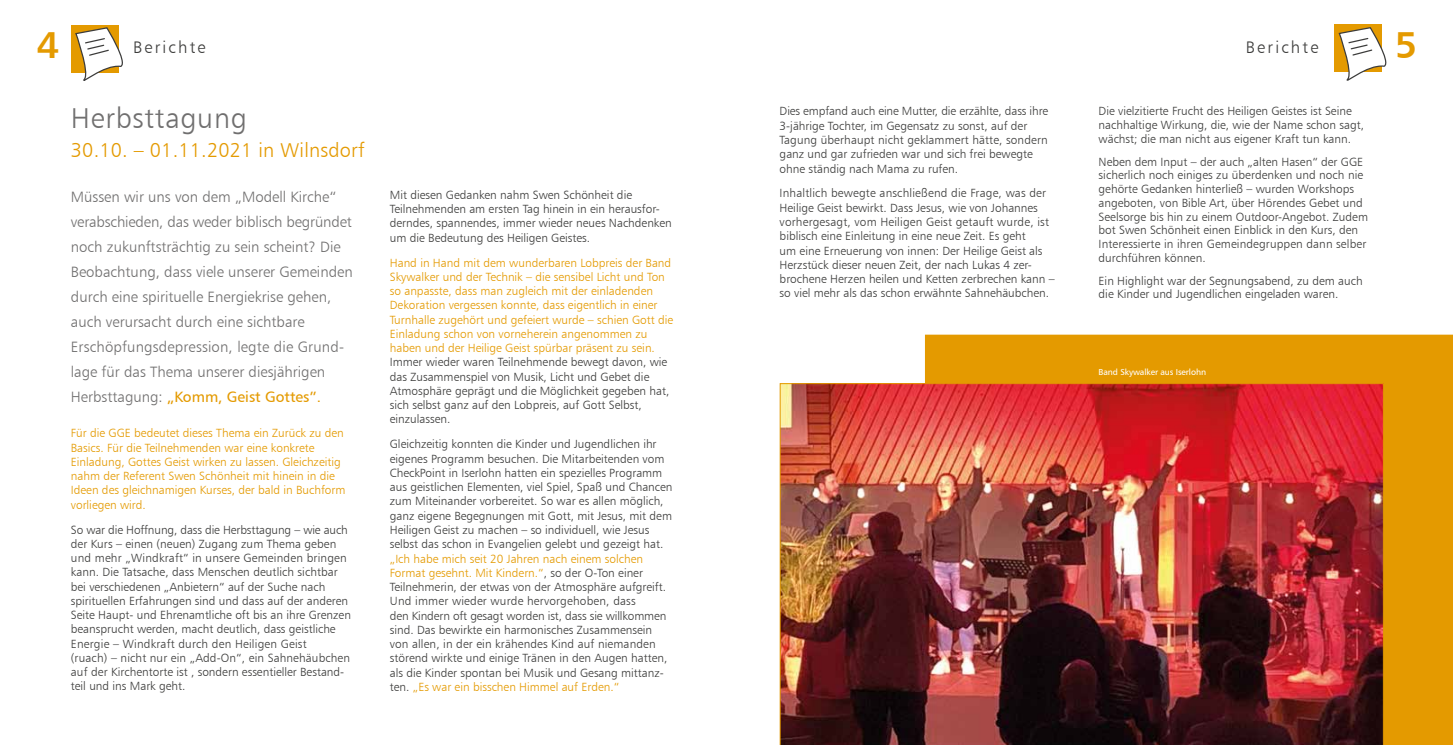
<style>
.page{position:relative;width:1453px;height:745px;background:#fff}
.page>*{position:absolute;margin:0;border:0;box-sizing:border-box;transform-origin:0 0}
.t1{font:37.5px "Humanist 777 BT Bold B";color:#e49a00}
.t2{font:28.75px "Humanist 777 BT Light B";letter-spacing:.025em;color:#706f6f}
.t3{font:20px "Humanist 777 BT Light B";letter-spacing:.01em;color:#e49a00}
.t4{font:16.75px "Humanist 777 BT Light B";letter-spacing:.13em;color:#3c3c3b}
.t5{font:15px/25px "Humanist 777 BT Light B";color:#706f6f}
.t6{font:15px "Humanist 777 BT Roman B";color:#e49a00}
.t7{font:11.88px/14.2px "Humanist 777 BT Light B";color:#3c3c3b}
.t8{font:11.88px/14.2px "Humanist 777 BT Light B";color:#e49a00}
.t9{font:8.62px "Humanist 777 BT Roman B";letter-spacing:-.01em;color:#fff}
.s1{font-family:"Humanist 777 BT Light B";color:#706f6f}
.s2{color:#e49a00}
</style>
<div class="page">
<div style="left:71px;top:25px;width:48px;height:47px;background:#e49a00"></div>
<svg style="left:74px;top:28px;width:49px;height:53px"></svg>
<div style="left:1334px;top:24px;width:48px;height:48px;background:#e49a00"></div>
<svg style="left:1338px;top:28px;width:49px;height:53px"></svg>
<div style="left:925px;top:334px;width:528px;height:410px;background:#e49a00"></div>
<img style="left:780px;top:383px;width:604px;height:361px">
<h1 class="t1" style="left:37px;top:21px;width:24px">4</h1>
<h3 class="t4" style="left:133px;top:37px;width:74px">Berichte</h3>
<h3 class="t4" style="left:1246px;top:37px;width:74px">Berichte</h3>
<h1 class="t1" style="left:1395px;top:21px;width:24px">5</h1>
<h2 class="t2" style="left:71px;top:100px;width:178px">Herbsttagung</h2>
<h3 class="t3" style="left:71px;top:137px;width:295px">30.10. – 01.11.2021 in Wilnsdorf</h3>
<p class="t5" style="left:71px;top:183px;width:283px">Müssen wir uns von dem „Modell Kirche“ verabschieden, das weder biblisch begründet noch zukunftsträchtig zu sein scheint? Die Beobachtung, dass viele unserer Gemeinden durch eine spirituelle Energiekrise gehen, auch verursacht durch eine sichtbare Erschöpfungsdepression, legte die Grund&shy;lage für das Thema unserer diesjährigen</p>
<p class="t6" style="left:71px;top:387px;width:252px"><span class="s1">Herbsttagung:</span> „Komm, Geist Gottes”.</p>
<p class="t8" style="left:71px;top:425px;width:276px">Für die GGE bedeutet dieses Thema ein Zurück zu den Basics. Für die Teilnehmenden war eine konkrete Einladung, Gottes Geist wirken zu lassen. Gleichzeitig nahm der Referent Swen Schönheit mit hinein in die Ideen des gleichnamigen Kurses, der bald in Buchform vorliegen wird.</p>
<p class="t7" style="left:71px;top:521px;width:282px">So war die Hoffnung, dass die Herbsttagung – wie auch der Kurs – einen (neuen) Zugang zum Thema geben und mehr „Windkraft“ in unsere Gemeinden bringen kann. Die Tatsache, dass Menschen deutlich sichtbar bei verschiedenen „Anbietern“ auf der Suche nach spirituellen Erfahrungen sind und dass auf der anderen Seite Haupt- und Ehrenamtliche oft bis an ihre Grenzen beansprucht werden, macht deutlich, dass geistliche Energie – Windkraft durch den Heiligen Geist<br>(ruach) – nicht nur ein „Add-On“, ein Sahnehäubchen auf der Kirchentorte ist , sondern essentieller Bestand&shy;teil und ins Mark geht.</p>
<p class="t7" style="left:390px;top:187px;width:284px">Mit diesen Gedanken nahm Swen Schönheit die Teilnehmenden am ersten Tag hinein in ein herausfor&shy;derndes, spannendes, immer wieder neues Nachdenken um die Bedeutung des Heiligen Geistes.</p>
<p class="t8" style="left:390px;top:255px;width:285px">Hand in Hand mit dem wunderbaren Lobpreis der Band Skywalker und der Technik – die sensibel Licht und Ton so anpasste, dass man zugleich mit der einladenden Dekoration vergessen konnte, dass eigentlich in einer Turnhalle zugehört und gefeiert wurde – schien Gott die Einladung schon von vorneherein angenommen zu haben und der Heilige Geist spürbar präsent zu sein.</p>
<p class="t7" style="left:390px;top:355px;width:281px">Immer wieder waren Teilnehmende bewegt davon, wie das Zusammenspiel von Musik, Licht und Gebet die Atmosphäre geprägt und die Möglichkeit gegeben hat, sich selbst ganz auf den Lobpreis, auf Gott Selbst, einzulassen.</p>
<p class="t7" style="left:390px;top:436px;width:284px">Gleichzeitig konnten die Kinder und Jugendlichen ihr eigenes Programm besuchen. Die Mitarbeitenden vom CheckPoint in Iserlohn hatten ein spezielles Programm aus geistlichen Elementen, viel Spiel, Spaß und Chancen zum Miteinander vorbereitet. So war es allen möglich, ganz eigene Begegnungen mit Gott, mit Jesus, mit dem Heiligen Geist zu machen – so individuell, wie Jesus selbst das schon in Evangelien gelebt und gezeigt hat.</p>
<p class="t7" style="left:390px;top:550px;width:279px"><span class="s2">„Ich habe mich seit 20 Jahren nach einem solchen Format gesehnt. Mit Kindern.“</span>, so der O-Ton einer Teilnehmerin, der etwas von der Atmosphäre aufgreift.<br>Und immer wieder wurde hervorgehoben, dass<br>den Kindern oft gesagt worden ist, dass sie willkommen sind. Das bewirkte ein harmonisches Zusammensein von allen, in der ein krähendes Kind auf niemanden störend wirkte und einige Tränen in den Augen hatten, als die Kinder spontan bei Musik und Gesang mittanz&shy;ten. <span class="s2">„Es war ein bisschen Himmel auf Erden.“</span></p>
<p class="t7" style="left:780px;top:104px;width:270px">Dies empfand auch eine Mutter, die erzählte, dass ihre 3-jährige Tochter, im Gegensatz zu sonst, auf der Tagung überhaupt nicht geklammert hätte, sondern ganz und gar zufrieden war und sich frei bewegte ohne ständig nach Mama zu rufen.</p>
<p class="t7" style="left:780px;top:186px;width:276px">Inhaltlich bewegte anschließend die Frage, was der Heilige Geist bewirkt. Dass Jesus, wie von Johannes vorhergesagt, vom Heiligen Geist getauft wurde, ist biblisch eine Einleitung in eine neue Zeit. Es geht<br>um eine Erneuerung von innen: Der Heilige Geist als Herzstück dieser neuen Zeit, der nach Lukas 4 zer&shy;brochene Herzen heilen und Ketten zerbrechen kann – so viel mehr als das schon erwähnte Sahnehäubchen.</p>
<p class="t7" style="left:1098px;top:104px;width:267px;line-height:13.8px">Die vielzitierte Frucht des Heiligen Geistes ist Seine nachhaltige Wirkung, die, wie der Name schon sagt, wächst; die man nicht aus eigener Kraft tun kann.</p>
<p class="t7" style="left:1098px;top:154px;width:271px;line-height:13.8px">Neben dem Input – der auch „alten Hasen“ der GGE sicherlich noch einiges zu überdenken und noch nie gehörte Gedanken hinterließ – wurden Workshops angeboten, von Bible Art, über Hörendes Gebet und Seelsorge bis hin zu einem Outdoor-Angebot. Zudem bot Swen Schönheit einen Einblick in den Kurs, den Interessierte in ihren Gemeindegruppen dann selber durchführen können.</p>
<p class="t7" style="left:1098px;top:273px;width:266px;line-height:13.8px">Ein Highlight war der Segnungsabend, zu dem auch die Kinder und Jugendlichen eingeladen waren.</p>
<p class="t9" style="left:1098px;top:366px;width:109px">Band Skywalker aus Iserlohn</p>
</div>
